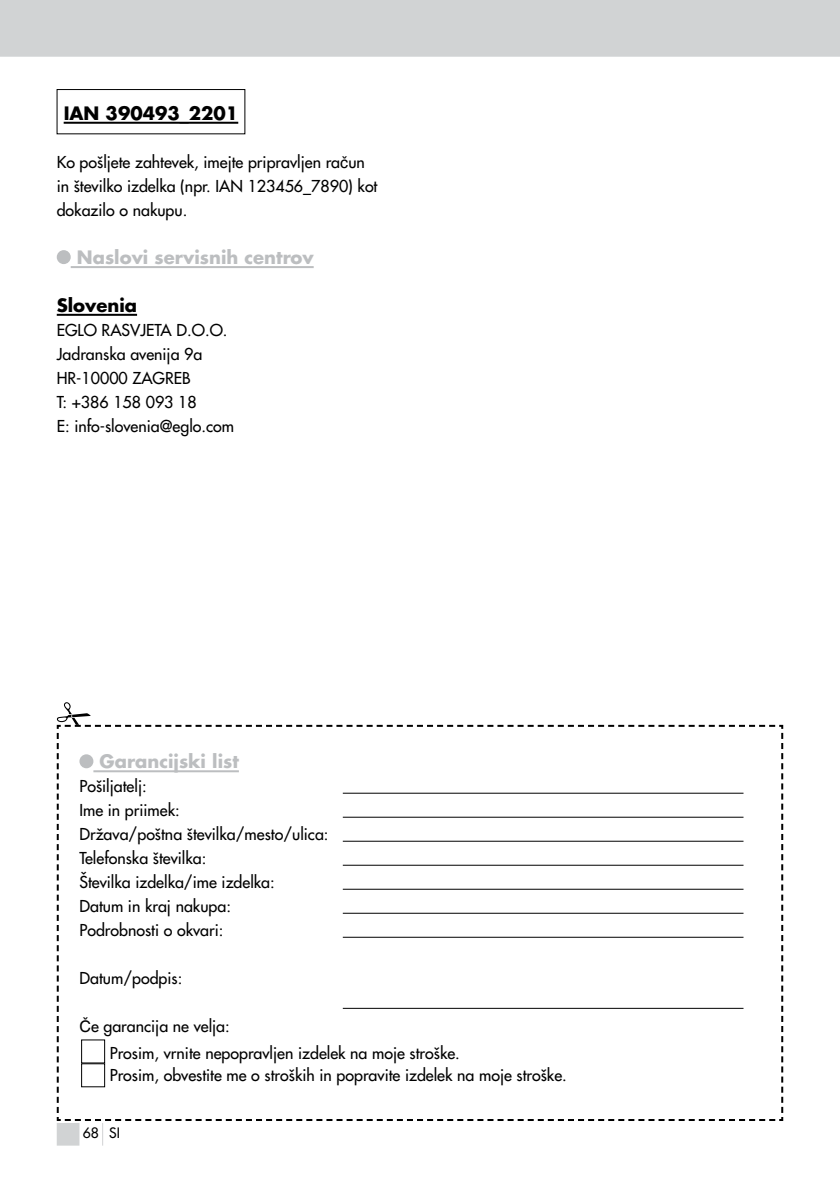
<style>
.page{position:relative;width:840px;height:1191px;background:#fff}
.page>*{position:absolute;margin:0;border:0;box-sizing:border-box;transform-origin:0 0}
.t1{font:700 18px "Futura";color:#bcbec0}
.t2{font:700 18px "Futura";color:#000}
.t3{font:16px/24px "Futura";color:#000}
.t4{font:14px "Futura";color:#000}
.s1{font-family:"Helvetica World"}
</style>
<div class="page">
<div style="left:57px;top:1123px;width:22px;height:22px;background:#d1d3d4"></div>
<hr style="left:71px;top:266px;width:242px;height:2px;background:#bcbec0">
<hr style="left:57px;top:314px;width:80px;height:2px;background:#000">
<hr style="left:64px;top:122px;width:174px;height:2px;background:#000">
<div style="left:57px;top:89px;width:188px;height:45px;border:1px solid #000"></div>
<div style="left:58px;top:251px;width:12px;height:12px;background:#bcbec0;border-radius:50%"></div>
<div style="left:57px;top:250px;width:14px;height:14px;border:2px solid #bcbec0;border-radius:50%"></div>
<div style="left:0;top:0;width:839px;height:57px;background:#d1d3d4"></div>
<svg style="left:65px;top:1123px;width:38px;height:22px"></svg>
<svg style="left:57px;top:702px;width:34px;height:22px"></svg>
<svg style="left:56px;top:724px;width:727px;height:397px"></svg>
<hr style="left:93px;top:770px;width:146px;height:2px;background:#bcbec0">
<div style="left:80px;top:755px;width:12px;height:12px;background:#bcbec0;border-radius:50%"></div>
<div style="left:79px;top:754px;width:14px;height:14px;border:2px solid #bcbec0;border-radius:50%"></div>
<div style="left:81px;top:1039px;width:24px;height:24px;border:1px solid #000"></div>
<div style="left:81px;top:1063px;width:24px;height:24px;border:1px solid #000"></div>
<hr style="left:342px;top:793px;width:401px;height:1px;background:#000">
<hr style="left:342px;top:817px;width:401px;height:1px;background:#000">
<hr style="left:342px;top:841px;width:401px;height:1px;background:#000">
<hr style="left:342px;top:865px;width:401px;height:1px;background:#000">
<hr style="left:342px;top:889px;width:401px;height:1px;background:#000">
<hr style="left:342px;top:913px;width:401px;height:1px;background:#000">
<hr style="left:342px;top:937px;width:401px;height:1px;background:#000">
<hr style="left:342px;top:1008px;width:401px;height:1px;background:#000">
<p class="t2" style="left:64px;top:101px;width:176px">IAN 390493_2201</p>
<p class="t3" style="left:57px;top:150px;width:322px">Ko pošljete zahtevek, imejte pripravljen ra<span class="s1">č</span>un in številko izdelka (npr. IAN 123456_7890) kot dokazilo o nakupu.</p>
<p class="t1" style="left:77px;top:245px;width:238px">Naslovi servisnih centrov</p>
<p class="t2" style="left:57px;top:293px;width:82px">Slovenia</p>
<p class="t3" style="left:57px;top:318px;width:179px">EGLO RASVJETA D.O.O.<br>Jadranska avenija 9a<br>HR-10000 ZAGREB<br>T: +386 158 093 18<br>E: info-slovenia@eglo.com</p>
<p class="t1" style="left:99px;top:749px;width:141px">Garancijski list</p>
<p class="t3" style="left:79px;top:774px;width:250px">Pošiljatelj:<br>Ime in priimek:<br>Država/poštna številka/mesto/ulica:<br>Telefonska številka:<br>Številka izdelka/ime izdelka:<br>Datum in kraj nakupa:<br>Podrobnosti o okvari:</p>
<p class="t3" style="left:79px;top:966px;width:104px">Datum/podpis:</p>
<p class="t3" style="left:110px;top:1013px;width:351px;line-height:26.8px;text-indent:-30px"><span class="s1">Č</span>e garancija ne velja:<br>Prosim, vrnite nepopravljen izdelek na moje stroške.</p>
<p class="t3" style="left:110px;top:1063px;width:458px">Prosim, obvestite me o stroških in popravite izdelek na moje stroške.</p>
<p class="t4" style="left:83px;top:1123px;width:39px">68 SI</p>
</div>
